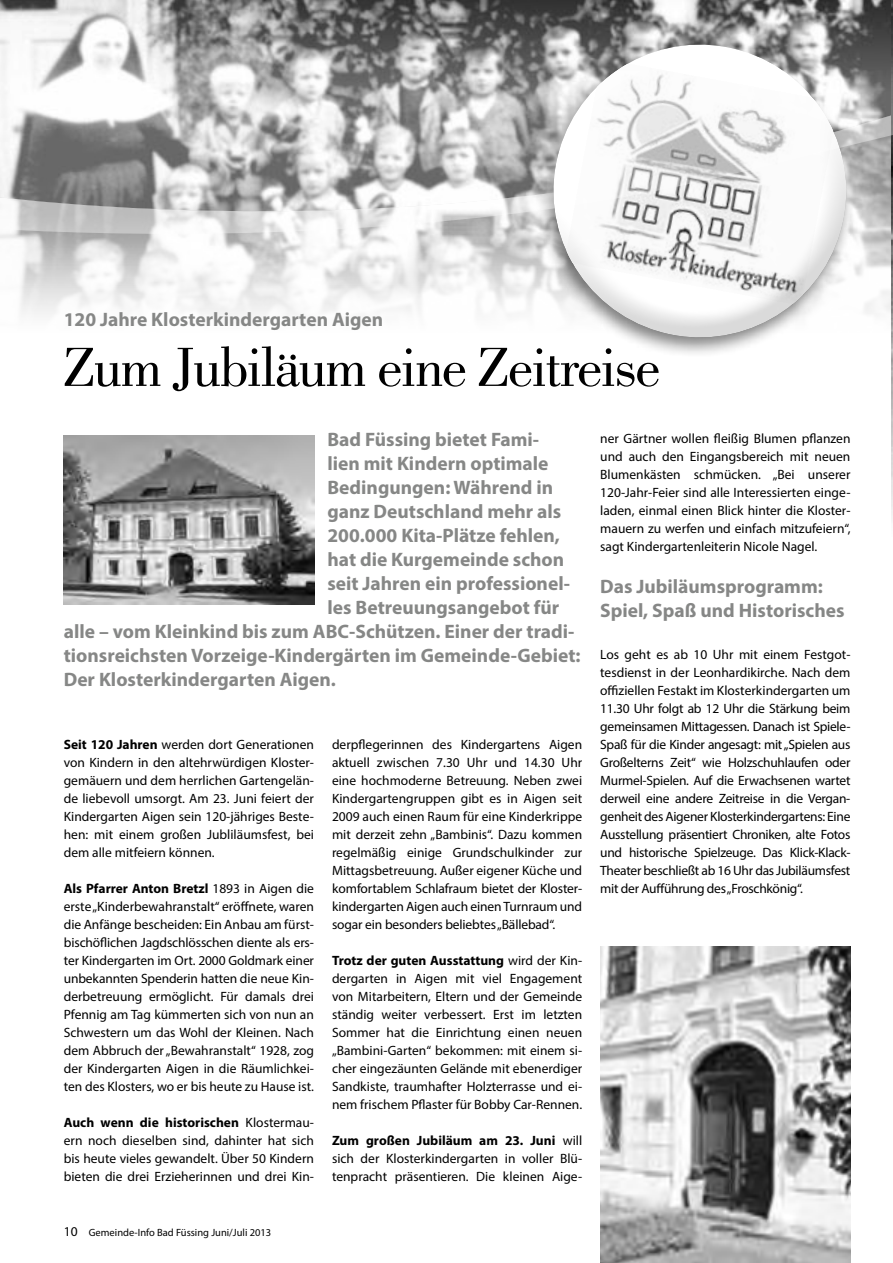
<style>
.page{position:relative;width:893px;height:1263px;background:#fff}
.page>*{position:absolute;margin:0;border:0;box-sizing:border-box;transform-origin:0 0}
.t1{font:57px "Bodoni";letter-spacing:-.03em;color:#000}
.t2{font:700 19.5px/24px "Myriad Pro";color:#868786}
.t3{font:13.5px/18px "Myriad Pro";color:#000;text-align:justify}
.t4{font:10.5px "Myriad Pro";color:#000}
.s1{font-weight:700}
.s2{font-size:13.5px}
</style>
<div class="page">
<img style="left:0;top:235px;width:892px;height:298px">
<img style="left:600px;top:947px;width:250px;height:316px">
<img style="left:64px;top:435px;width:251px;height:170px">
<svg style="left:527px;top:235px;width:347px;height:130px"></svg>
<img style="left:892px;top:235px;width:1px;height:284px">
<svg style="left:0;top:0;width:893px;height:235px"></svg>
<h2 class="t2" style="left:64px;top:307px;width:321px">120 Jahre Klosterkindergarten Aigen</h2>
<h1 class="t1" style="left:64px;top:335px;width:598px">Zum Jubiläum eine Zeitreise</h1>
<h2 class="t2" style="left:327px;top:427px;width:213px">Bad Füssing bietet Fami-</h2>
<h2 class="t2" style="left:327px;top:451px;width:223px">lien mit Kindern optimale</h2>
<h2 class="t2" style="left:327px;top:475px;width:227px">Bedingungen: Während in</h2>
<h2 class="t2" style="left:327px;top:499px;width:235px">ganz Deutschland mehr als</h2>
<h2 class="t2" style="left:327px;top:523px;width:234px">200.000 Kita-Plätze fehlen,</h2>
<h2 class="t2" style="left:327px;top:547px;width:238px">hat die Kurgemeinde schon</h2>
<h2 class="t2" style="left:327px;top:571px;width:244px">seit Jahren ein professionel-</h2>
<h2 class="t2" style="left:327px;top:595px;width:233px">les Betreuungsangebot für</h2>
<h2 class="t2" style="left:64px;top:619px;width:512px">alle – vom Kleinkind bis zum ABC-Schützen. Einer der tradi-</h2>
<h2 class="t2" style="left:64px;top:643px;width:518px">tionsreichsten Vorzeige-Kindergärten im Gemeinde-Gebiet:</h2>
<h2 class="t2" style="left:64px;top:667px;width:274px">Der Klosterkindergarten Aigen.</h2>
<p class="t3" style="left:64px;top:735px;width:252px"><span class="s1">Seit 120 Jahren</span> werden dort Generationen von Kindern in den altehrwürdigen Kloster&shy;gemäuern und dem herrlichen Gartengelän&shy;de liebevoll umsorgt. Am 23. Juni feiert der Kindergarten Aigen sein 120-jähriges Beste&shy;hen: mit einem großen Jubliläumsfest, bei dem alle mitfeiern können.</p>
<p class="t3" style="left:64px;top:879px;width:252px"><span class="s1">Als Pfarrer Anton Bretzl</span> 1893 in Aigen die erste „Kinderbewahranstalt“ eröffnete, waren die Anfänge bescheiden: Ein Anbau am fürst&shy;bischöflichen Jagdschlösschen diente als ers&shy;ter Kindergarten im Ort. 2000 Goldmark einer unbekannten Spenderin hatten die neue Kin&shy;derbetreuung ermöglicht. Für damals drei Pfennig am Tag kümmerten sich von nun an Schwestern um das Wohl der Kleinen. Nach dem Abbruch der „Bewahranstalt“ 1928, zog der Kindergarten Aigen in die Räumlichkei&shy;ten des Klosters, wo er bis heute zu Hause ist.</p>
<p class="t3" style="left:64px;top:1113px;width:252px"><span class="s1">Auch wenn die historischen</span> Klostermau&shy;ern noch dieselben sind, dahinter hat sich bis heute vieles gewandelt. Über 50 Kindern bieten die drei Erzieherinnen und drei Kin-</p>
<p class="t4" style="left:64px;top:1226px;width:209px"><span class="s2">10</span> Gemeinde-Info Bad Füssing Juni/Juli 2013</p>
<p class="t3" style="left:332px;top:735px;width:252px">derpflegerinnen des Kindergartens Aigen aktuell zwischen 7.30 Uhr und 14.30 Uhr eine hochmoderne Betreuung. Neben zwei Kindergartengruppen gibt es in Aigen seit 2009 auch einen Raum für eine Kinderkrippe mit derzeit zehn „Bambinis“. Dazu kommen regelmäßig einige Grundschulkinder zur Mittagsbetreuung. Außer eigener Küche und komfortablem Schlafraum bietet der Kloster&shy;kindergarten Aigen auch einen Turnraum und sogar ein besonders beliebtes „Bällebad“.</p>
<p class="t3" style="left:332px;top:951px;width:252px"><span class="s1">Trotz der guten Ausstattung</span> wird der Kin&shy;dergarten in Aigen mit viel Engagement von Mitarbeitern, Eltern und der Gemeinde ständig weiter verbessert. Erst im letzten Sommer hat die Einrichtung einen neuen „Bambini-Garten“ bekommen: mit einem si&shy;cher eingezäunten Gelände mit ebenerdiger Sandkiste, traumhafter Holzterrasse und ei&shy;nem frischem Pflaster für Bobby Car-Rennen.</p>
<p class="t3" style="left:332px;top:1131px;width:252px"><span class="s1">Zum großen Jubiläum am 23. Juni</span> will sich der Klosterkindergarten in voller Blü&shy;tenpracht präsentieren. Die kleinen Aige-</p>
<p class="t3" style="left:600px;top:429px;width:252px">ner Gärtner wollen fleißig Blumen pflanzen und auch den Eingangsbereich mit neuen Blumenkästen schmücken. „Bei unserer 120-Jahr-Feier sind alle Interessierten einge&shy;laden, einmal einen Blick hinter die Kloster&shy;mauern zu werfen und einfach mitzufeiern“, sagt Kindergartenleiterin Nicole Nagel.</p>
<h2 class="t2" style="left:600px;top:574px;width:246px">Das Jubiläumsprogramm:<br>Spiel, Spaß und Historisches</h2>
<p class="t3" style="left:600px;top:645px;width:252px">Los geht es ab 10 Uhr mit einem Festgot&shy;tesdienst in der Leonhardikirche. Nach dem offiziellen Festakt im Klosterkindergarten um 11.30 Uhr folgt ab 12 Uhr die Stärkung beim gemeinsamen Mittagessen. Danach ist Spiele-Spaß für die Kinder angesagt: mit „Spielen aus Großelterns Zeit“ wie Holzschuhlaufen oder Murmel-Spielen. Auf die Erwachsenen wartet derweil eine andere Zeitreise in die Vergan&shy;genheit des Aigener Klosterkindergartens: Eine Ausstellung präsentiert Chroniken, alte Fotos und historische Spielzeuge. Das Klick-Klack-Theater beschließt ab 16 Uhr das Jubiläumsfest mit der Aufführung des „Froschkönig“.</p>
</div>
